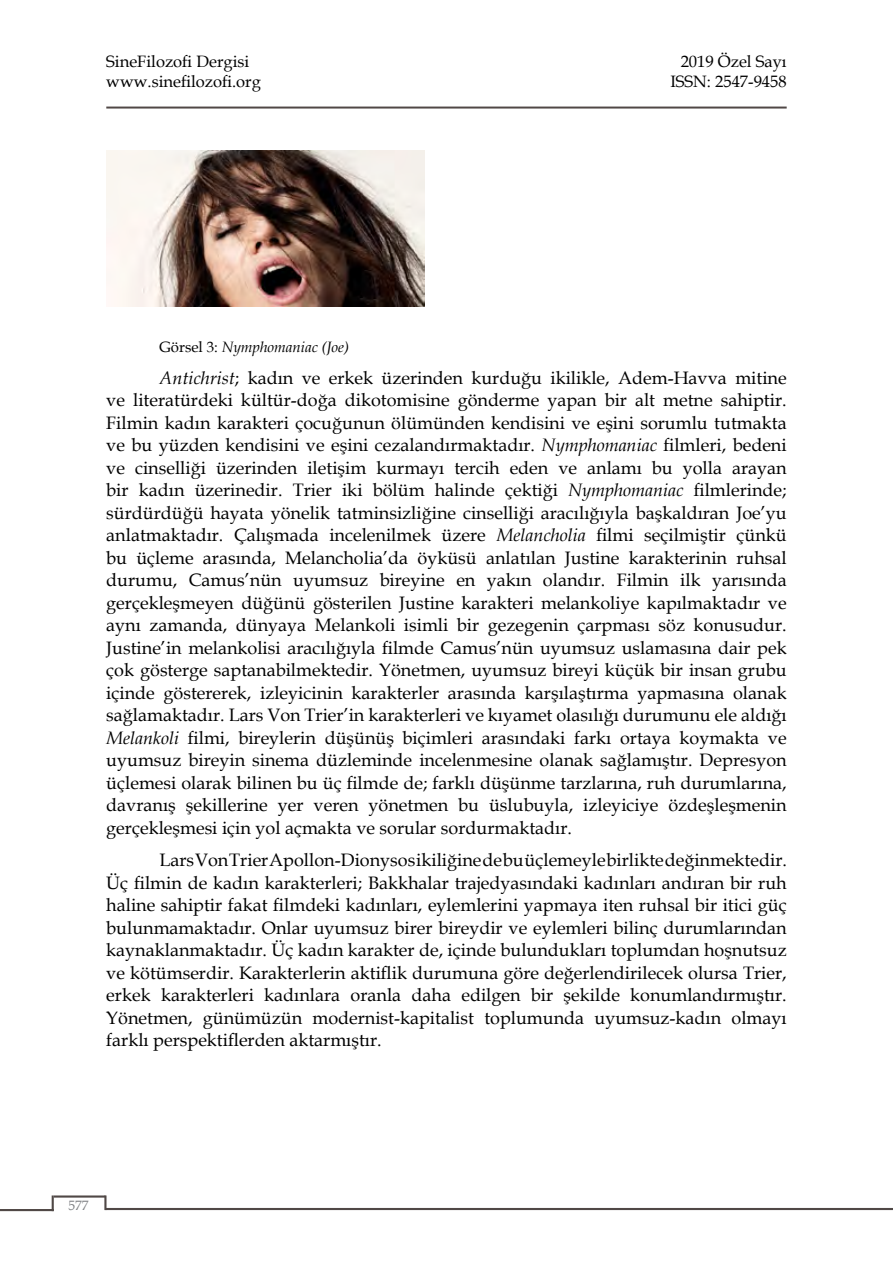
<style>
.page{position:relative;width:893px;height:1263px;background:#fff}
.page>*{position:absolute;margin:0;border:0;box-sizing:border-box;transform-origin:0 0}
.düz_metin{font:18px/22.5px "Book Antiqua";color:#000;text-align:justify}
.t1{font:16.5px/19.8px "Book Antiqua";color:#000}
.tablo_altı_yazısı{font:italic 15px "Book Antiqua";color:#000}
.t2{font:13.5px "Book Antiqua";color:#7e8083}
.s1{font-style:normal}
.s2{font-style:italic}
</style>
<div class="page">
<hr style="left:106px;top:107px;width:681px;height:2px;background:#504846">
<hr style="left:105px;top:1208px;width:788px;height:2px;background:#504846">
<hr style="left:104px;top:1195px;width:3px;height:15px;background:#504846">
<hr style="left:54px;top:1195px;width:51px;height:2px;background:#504846">
<svg style="left:52px;top:1195px;width:2px;height:14px"></svg>
<hr style="left:0;top:1209px;width:54px;height:2px;background:#504846">
<img style="left:106px;top:150px;width:319px;height:157px">
<p class="t1" style="left:106px;top:51px;width:156px">SineFilozofi Dergisi www.sinefilozofi.org</p>
<p class="t1" style="left:670px;top:51px;width:118px;text-align:right">2019 Özel Sayı<br>ISSN: 2547-9458</p>
<p class="tablo_altı_yazısı" style="left:159px;top:336px;width:191px"><span class="s1">Görsel 3:</span> Nymphomaniac (Joe)</p>
<p class="düz_metin" style="left:106px;top:366px;width:682px;text-indent:53px"><span class="s2">Antichrist</span>; kadın ve erkek üzerinden kurduğu ikilikle, Adem-Havva mitine ve literatürdeki kültür-doğa dikotomisine gönderme yapan bir alt metne sahiptir.<br>Filmin kadın karakteri çocuğunun ölümünden kendisini ve eşini sorumlu tutmakta ve bu yüzden kendisini ve eşini cezalandırmaktadır. <span class="s2">Nymphomaniac</span> filmleri, bedeni ve cinselliği üzerinden iletişim kurmayı tercih eden ve anlamı bu yolla arayan bir kadın üzerinedir. Trier iki bölüm halinde çektiği <span class="s2">Nymphomaniac</span> filmlerinde; sürdürdüğü hayata yönelik tatminsizliğine cinselliği aracılığıyla başkaldıran Joe’yu anlatmaktadır. Çalışmada incelenilmek üzere <span class="s2">Melancholia</span> filmi seçilmiştir çünkü bu üçleme arasında, Melancholia’da öyküsü anlatılan Justine karakterinin ruhsal durumu, Camus’nün uyumsuz bireyine en yakın olandır. Filmin ilk yarısında gerçekleşmeyen düğünü gösterilen Justine karakteri melankoliye kapılmaktadır ve aynı zamanda, dünyaya Melankoli isimli bir gezegenin çarpması söz konusudur.<br>Justine’in melankolisi aracılığıyla filmde Camus’nün uyumsuz uslamasına dair pek çok gösterge saptanabilmektedir. Yönetmen, uyumsuz bireyi küçük bir insan grubu içinde göstererek, izleyicinin karakterler arasında karşılaştırma yapmasına olanak sağlamaktadır. Lars Von Trier’in karakterleri ve kıyamet olasılığı durumunu ele aldığı <span class="s2">Melankoli</span> filmi, bireylerin düşünüş biçimleri arasındaki farkı ortaya koymakta ve uyumsuz bireyin sinema düzleminde incelenmesine olanak sağlamıştır. Depresyon üçlemesi olarak bilinen bu üç filmde de; farklı düşünme tarzlarına, ruh durumlarına, davranış şekillerine yer veren yönetmen bu üslubuyla, izleyiciye özdeşleşmenin gerçekleşmesi için yol açmakta ve sorular sordurmaktadır.</p>
<p class="düz_metin" style="left:106px;top:848px;width:682px;text-indent:53px">Lars Von Trier Apollon-Dionysos ikiliğine de bu üçlemeyle birlikte değinmektedir.<br>Üç filmin de kadın karakterleri; Bakkhalar trajedyasındaki kadınları andıran bir ruh haline sahiptir fakat filmdeki kadınları, eylemlerini yapmaya iten ruhsal bir itici güç bulunmamaktadır. Onlar uyumsuz birer bireydir ve eylemleri bilinç durumlarından kaynaklanmaktadır. Üç kadın karakter de, içinde bulundukları toplumdan hoşnutsuz ve kötümserdir. Karakterlerin aktiflik durumuna göre değerlendirilecek olursa Trier, erkek karakterleri kadınlara oranla daha edilgen bir şekilde konumlandırmıştır.<br>Yönetmen, günümüzün modernist-kapitalist toplumunda uyumsuz-kadın olmayı farklı perspektiflerden aktarmıştır.</p>
<p class="t2" style="left:68px;top:1196px;width:22px">577</p>
</div>
